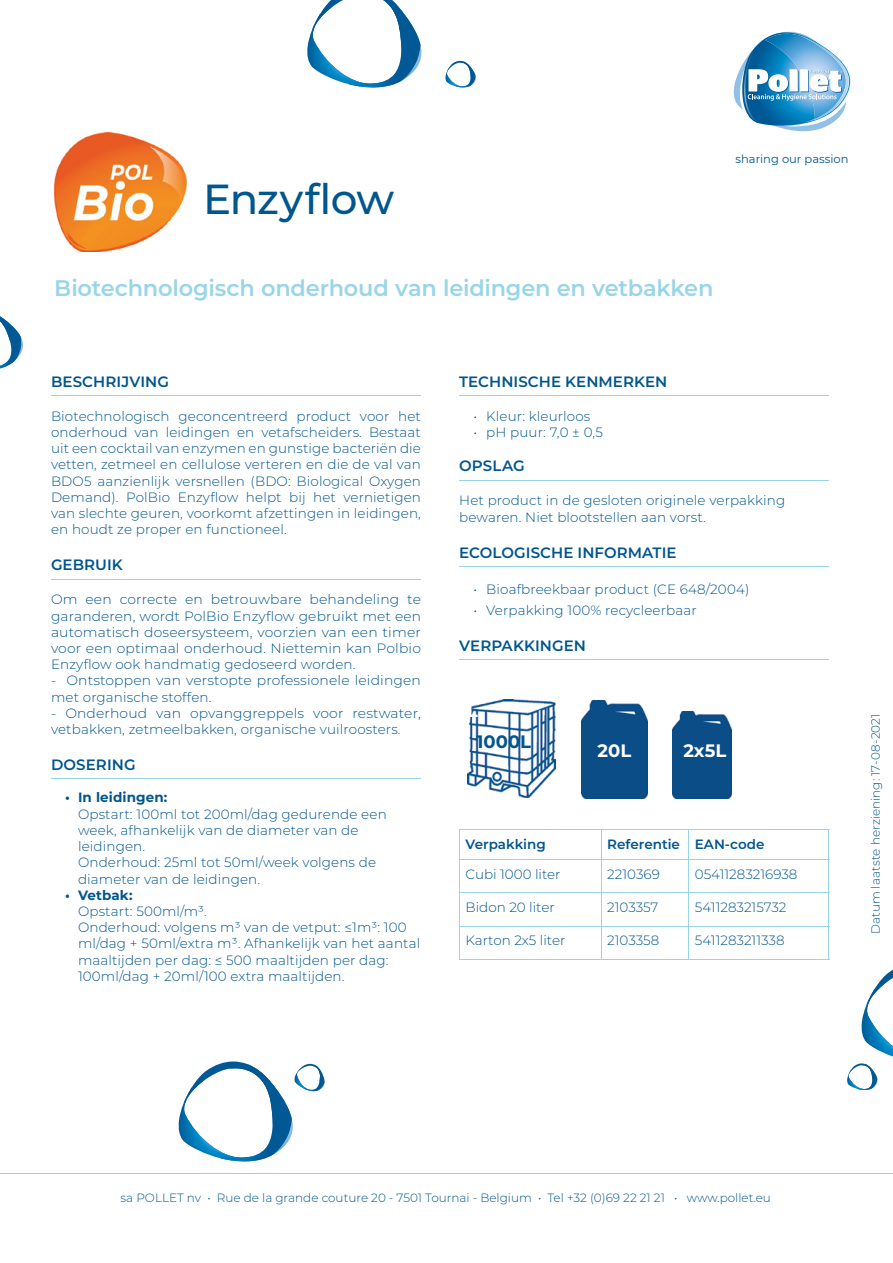
<style>
.page{position:relative;width:893px;height:1263px;background:#fff}
.page>*{position:absolute;margin:0;border:0;box-sizing:border-box;transform-origin:0 0}
.t1{font:500 42px "Montserrat";letter-spacing:-.02em;color:#00568d}
.t2{font:600 22.5px "Montserrat";letter-spacing:-.01em;color:#99d5e9}
.t3{font:700 18px "Montserrat";color:#fff}
.t4{font:700 18px "Montserrat";color:#00568d}
.t5{font:600 15px "Montserrat";letter-spacing:.005em;color:#00568d}
.t6{font:300 13.5px/16.2px "Montserrat";letter-spacing:.01em;color:#00568d}
.t7{font:600 13.5px "Montserrat";color:#00568d}
.t8{font:700 13.5px "Montserrat";letter-spacing:.01em;color:#00568d}
.t9{font:300 12px "Montserrat";color:#00568d}
.t10{font:11.55px "Montserrat";color:#00568d}
</style>
<div class="page">
<hr style="left:51px;top:395px;width:370px;height:1px;background:#99d5e9">
<hr style="left:51px;top:579px;width:370px;height:1px;background:#99d5e9">
<hr style="left:51px;top:778px;width:370px;height:1px;background:#99d5e9">
<hr style="left:459px;top:395px;width:370px;height:1px;background:#99d5e9">
<hr style="left:459px;top:480px;width:370px;height:1px;background:#99d5e9">
<hr style="left:459px;top:566px;width:370px;height:1px;background:#99d5e9">
<hr style="left:459px;top:659px;width:370px;height:1px;background:#99d5e9">
<svg style="left:307px;top:0;width:115px;height:88px"></svg>
<svg style="left:178px;top:1061px;width:147px;height:101px"></svg>
<svg style="left:445px;top:61px;width:31px;height:27px"></svg>
<svg style="left:0;top:316px;width:23px;height:52px"></svg>
<hr style="left:0;top:1173px;width:893px;height:1px;background:#99d5e9">
<img style="left:54px;top:132px;width:132px;height:120px">
<svg style="left:861px;top:970px;width:32px;height:86px"></svg>
<svg style="left:847px;top:1063px;width:31px;height:27px"></svg>
<hr style="left:459px;top:829px;width:142px;height:1px;background:#99d5e9">
<svg style="left:459px;top:830px;width:1px;height:29px"></svg>
<hr style="left:601px;top:829px;width:88px;height:1px;background:#99d5e9">
<svg style="left:601px;top:830px;width:1px;height:29px"></svg>
<hr style="left:689px;top:829px;width:140px;height:1px;background:#99d5e9">
<svg style="left:688px;top:830px;width:1px;height:29px"></svg>
<svg style="left:828px;top:830px;width:1px;height:29px"></svg>
<hr style="left:459px;top:859px;width:142px;height:1px;background:#99d5e9">
<hr style="left:601px;top:859px;width:88px;height:1px;background:#99d5e9">
<hr style="left:689px;top:859px;width:140px;height:1px;background:#99d5e9">
<hr style="left:601px;top:860px;width:1px;height:32px;background:#99d5e9">
<hr style="left:688px;top:860px;width:1px;height:32px;background:#99d5e9">
<hr style="left:601px;top:893px;width:1px;height:33px;background:#99d5e9">
<hr style="left:688px;top:893px;width:1px;height:33px;background:#99d5e9">
<hr style="left:601px;top:926px;width:1px;height:33px;background:#99d5e9">
<hr style="left:688px;top:926px;width:1px;height:33px;background:#99d5e9">
<hr style="left:459px;top:860px;width:1px;height:32px;background:#99d5e9">
<hr style="left:828px;top:860px;width:1px;height:32px;background:#99d5e9">
<hr style="left:459px;top:892px;width:142px;height:1px;background:#99d5e9">
<hr style="left:459px;top:893px;width:1px;height:33px;background:#99d5e9">
<hr style="left:601px;top:892px;width:88px;height:1px;background:#99d5e9">
<hr style="left:689px;top:892px;width:140px;height:1px;background:#99d5e9">
<hr style="left:828px;top:893px;width:1px;height:33px;background:#99d5e9">
<hr style="left:459px;top:926px;width:142px;height:1px;background:#99d5e9">
<hr style="left:459px;top:926px;width:1px;height:33px;background:#99d5e9">
<hr style="left:601px;top:926px;width:88px;height:1px;background:#99d5e9">
<hr style="left:689px;top:926px;width:140px;height:1px;background:#99d5e9">
<hr style="left:828px;top:926px;width:1px;height:33px;background:#99d5e9">
<hr style="left:459px;top:959px;width:142px;height:1px;background:#99d5e9">
<hr style="left:601px;top:959px;width:88px;height:1px;background:#99d5e9">
<hr style="left:689px;top:959px;width:140px;height:1px;background:#99d5e9">
<img style="left:468px;top:700px;width:88px;height:98px">
<img style="left:673px;top:711px;width:59px;height:87px">
<img style="left:581px;top:701px;width:67px;height:98px">
<img style="left:846px;top:68px;width:4px;height:34px">
<svg style="left:733px;top:31px;width:113px;height:101px"></svg>
<h1 class="t1" style="left:203px;top:169px;width:193px">Enzyflow</h1>
<h2 class="t2" style="left:54px;top:272px;width:661px">Biotechnologisch onderhoud van leidingen en vetbakken</h2>
<p class="t10" style="left:735px;top:151px;width:115px">sharing our passion</p>
<p class="t5" style="left:51px;top:371px;width:120px">BESCHRIJVING</p>
<p class="t6" style="left:51px;top:407px;width:371px;text-align:justify">Biotechnologisch geconcentreerd product voor het onderhoud van leidingen en vetafscheiders. Bestaat uit een cocktail van enzymen en gunstige bacteriën die vetten, zetmeel en cellulose verteren en die de val van BDO5 aanzienlijk versnellen (BDO: Biological Oxygen Demand). PolBio Enzyflow helpt bij het vernietigen van slechte geuren, voorkomt afzettingen in leidingen, en houdt ze proper en functioneel.</p>
<p class="t5" style="left:51px;top:554px;width:73px">GEBRUIK</p>
<p class="t6" style="left:51px;top:591px;width:371px;text-align:justify">Om een correcte en betrouwbare behandeling te garanderen, wordt PolBio Enzyflow gebruikt met een automatisch doseersysteem, voorzien van een timer voor een optimaal onderhoud. Niettemin kan Polbio Enzyflow ook handmatig gedoseerd worden.</p>
<p class="t6" style="left:51px;top:672px;width:371px">- Ontstoppen van verstopte professionele leidingen met organische stoffen.</p>
<p class="t6" style="left:51px;top:704px;width:371px">- Onderhoud van opvanggreppels voor restwater, vetbakken, zetmeelbakken, organische vuilroosters.</p>
<p class="t5" style="left:51px;top:754px;width:86px">DOSERING</p>
<p class="t8" style="left:65px;top:788px;width:104px">• In leidingen:</p>
<p class="t6" style="left:78px;top:805px;width:310px">Opstart: 100ml tot 200ml/dag gedurende een week, afhankelijk van de diameter van de leidingen.<br>Onderhoud: 25ml tot 50ml/week volgens de diameter van de leidingen.</p>
<p class="t8" style="left:65px;top:885px;width:69px">• Vetbak:</p>
<p class="t6" style="left:78px;top:902px;width:344px">Opstart: 500ml/m³.<br>Onderhoud: volgens m³ van de vetput: ≤1m³: 100 ml/dag + 50ml/extra m³. Afhankelijk van het aantal maaltijden per dag: ≤ 500 maaltijden per dag:<br>100ml/dag + 20ml/100 extra maaltijden.</p>
<p class="t5" style="left:459px;top:371px;width:210px">TECHNISCHE KENMERKEN</p>
<p class="t6" style="left:473px;top:407px;width:118px">• Kleur: kleurloos</p>
<p class="t6" style="left:473px;top:424px;width:131px">• pH puur: 7,0 ± 0,5</p>
<p class="t5" style="left:459px;top:455px;width:67px">OPSLAG</p>
<p class="t6" style="left:459px;top:492px;width:328px">Het product in de gesloten originele verpakking bewaren. Niet blootstellen aan vorst.</p>
<p class="t5" style="left:459px;top:542px;width:219px">ECOLOGISCHE INFORMATIE</p>
<p class="t6" style="left:473px;top:581px;width:277px">• Bioafbreekbaar product (CE 648/2004)</p>
<p class="t6" style="left:473px;top:601px;width:225px">• Verpakking 100% recycleerbaar</p>
<p class="t5" style="left:459px;top:635px;width:128px">VERPAKKINGEN</p>
<h3 class="t4" style="left:477px;top:729px;width:56px">1000L</h3>
<h3 class="t3" style="left:598px;top:737px;width:35px">20L</h3>
<h3 class="t3" style="left:683px;top:737px;width:44px">2x5L</h3>
<p class="t7" style="left:466px;top:834px;width:82px">Verpakking</p>
<p class="t7" style="left:607px;top:834px;width:159px">Referentie EAN-code</p>
<p class="t6" style="left:466px;top:865px;width:96px">Cubi 1000 liter</p>
<p class="t6" style="left:607px;top:865px;width:54px">2210369</p>
<p class="t6" style="left:695px;top:865px;width:104px">05411283216938</p>
<p class="t6" style="left:466px;top:899px;width:91px">Bidon 20 liter</p>
<p class="t6" style="left:607px;top:899px;width:53px">2103357</p>
<p class="t6" style="left:695px;top:899px;width:93px">5411283215732</p>
<p class="t6" style="left:466px;top:932px;width:101px">Karton 2x5 liter</p>
<p class="t6" style="left:607px;top:932px;width:54px">2103358</p>
<p class="t6" style="left:695px;top:932px;width:91px">5411283211338</p>
<p class="t9" style="left:867px;top:934px;width:222px;rotate:-90deg">Datum laatste herziening: 17-08-2021</p>
<p class="t9" style="left:121px;top:1189px;width:652px">sa POLLET nv • Rue de la grande couture 20 - 7501 Tournai - Belgium • Tel +32 (0)69 22 21 21 • www.pollet.eu</p>
</div>
